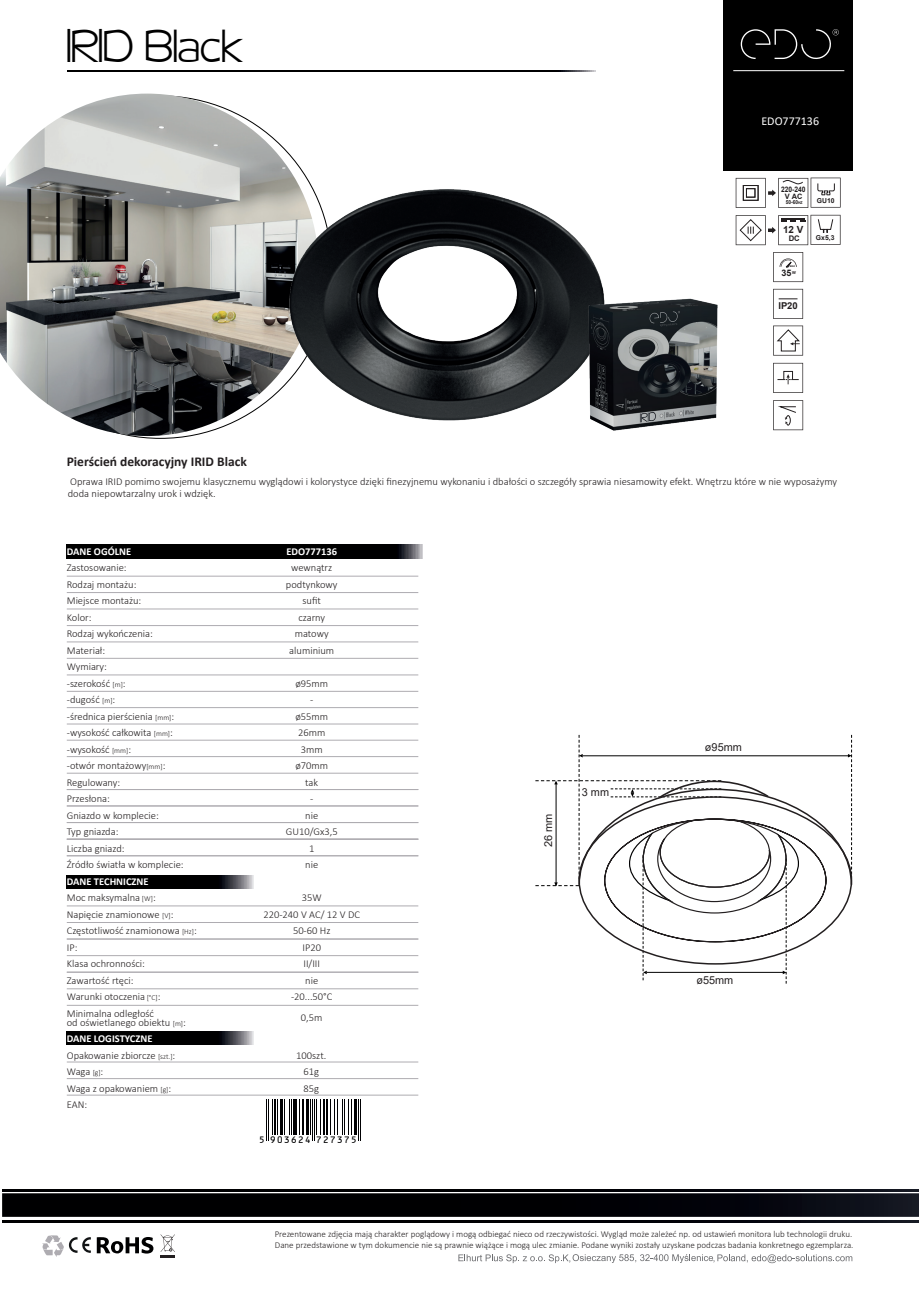
<style>
.page{position:relative;width:919px;height:1289px;background:#fff}
.page>*{position:absolute;margin:0;border:0;box-sizing:border-box;transform-origin:0 0}
.t1{font:45px "EFN Kastlers";color:#000}
.t2{font:700 13.5px "Calibri";color:#231f20}
.t3{font:12px "Calibri";color:#fff}
.t4{font:10.95px "Arial";color:#231f20}
.t5{font:300 10.5px/16.5px "Calibri";color:#231f20}
.t6{font:700 10.5px "Calibri";color:#fff}
.t7{font:10.35px "OCRB10 Pitch BT";letter-spacing:.07em;color:#000002}
.t8{font:700 9.75px "Arial";color:#231f20}
.t9{font:700 9.45px "Arial";color:#231f20}
.t10{font:300 9px "Calibri";color:#231f20}
.t11{font:700 9px "Arial";color:#231f20}
.t12{font:700 7.65px "Arial";color:#231f20;scale:.88 1}
.t13{font:700 7.65px "Arial";color:#231f20}
.t14{font:700 7.35px "Arial";color:#231f20}
.t15{font:700 6.75px "Arial";color:#231f20}
.t16{font:700 5.4px "Arial";color:#231f20;scale:.89 1}
.t17{font:700 4.05px "Arial";color:#231f20}
.t18{font:700 2.4px "Arial";color:#231f20}
.s1{font-size:3.9px}
.s2{font-size:7.5px}
.s3{font-weight:700;color:#fff}
</style>
<div class="page">
<svg style="left:2px;top:1189px;width:916px;height:2px"></svg>
<div style="left:723px;top:0;width:130px;height:170px;background:#000"></div>
<svg style="left:740px;top:29px;width:98px;height:30px"></svg>
<svg style="left:67px;top:70px;width:528px;height:1px"></svg>
<svg style="left:12px;top:1189px;width:898px;height:65px"></svg>
<svg style="left:97px;top:1236px;width:56px;height:17px"></svg>
<svg style="left:458px;top:1254px;width:394px;height:9px"></svg>
<svg style="left:42px;top:1235px;width:49px;height:21px"></svg>
<svg style="left:160px;top:1234px;width:15px;height:23px"></svg>
<hr style="left:266px;top:1099px;width:1px;height:42px;background:#000002">
<hr style="left:268px;top:1099px;width:1px;height:42px;background:#000002">
<hr style="left:272px;top:1099px;width:1px;height:36px;background:#000002">
<hr style="left:274px;top:1099px;width:2px;height:36px;background:#000002">
<hr style="left:277px;top:1099px;width:1px;height:36px;background:#000002">
<hr style="left:280px;top:1099px;width:3px;height:36px;background:#000002">
<hr style="left:284px;top:1099px;width:1px;height:36px;background:#000002">
<hr style="left:289px;top:1099px;width:1px;height:36px;background:#000002">
<hr style="left:291px;top:1099px;width:1px;height:36px;background:#000002">
<hr style="left:293px;top:1099px;width:4px;height:36px;background:#000002">
<hr style="left:299px;top:1099px;width:1px;height:36px;background:#000002">
<hr style="left:302px;top:1099px;width:2px;height:36px;background:#000002">
<hr style="left:306px;top:1099px;width:3px;height:36px;background:#000002">
<hr style="left:310px;top:1099px;width:1px;height:36px;background:#000002">
<hr style="left:312px;top:1099px;width:1px;height:42px;background:#000002">
<hr style="left:314px;top:1099px;width:1px;height:42px;background:#000002">
<hr style="left:316px;top:1099px;width:1px;height:36px;background:#000002">
<hr style="left:320px;top:1099px;width:1px;height:36px;background:#000002">
<hr style="left:323px;top:1099px;width:2px;height:36px;background:#000002">
<hr style="left:326px;top:1099px;width:2px;height:36px;background:#000002">
<hr style="left:330px;top:1099px;width:1px;height:36px;background:#000002">
<hr style="left:334px;top:1099px;width:1px;height:36px;background:#000002">
<hr style="left:337px;top:1099px;width:1px;height:36px;background:#000002">
<hr style="left:342px;top:1099px;width:1px;height:36px;background:#000002">
<hr style="left:344px;top:1099px;width:1px;height:36px;background:#000002">
<hr style="left:348px;top:1099px;width:1px;height:36px;background:#000002">
<hr style="left:351px;top:1099px;width:1px;height:36px;background:#000002">
<hr style="left:354px;top:1099px;width:3px;height:36px;background:#000002">
<hr style="left:358px;top:1099px;width:1px;height:42px;background:#000002">
<hr style="left:360px;top:1099px;width:1px;height:42px;background:#000002">
<hr style="left:733px;top:70px;width:111px;height:1px;background:#fff">
<div style="left:67px;top:545px;width:355px;height:13px;background:#000"></div>
<hr style="left:67px;top:592px;width:351px;height:1px;background:#aeacb1">
<hr style="left:67px;top:608px;width:351px;height:1px;background:#aeacb1">
<hr style="left:67px;top:576px;width:351px;height:1px;background:#aeacb1">
<hr style="left:67px;top:625px;width:351px;height:1px;background:#aeacb1">
<hr style="left:67px;top:658px;width:351px;height:1px;background:#aeacb1">
<hr style="left:67px;top:641px;width:351px;height:1px;background:#aeacb1">
<hr style="left:67px;top:691px;width:351px;height:1px;background:#aeacb1">
<hr style="left:67px;top:674px;width:351px;height:1px;background:#aeacb1">
<hr style="left:67px;top:723px;width:351px;height:1px;background:#aeacb1">
<hr style="left:67px;top:707px;width:351px;height:1px;background:#aeacb1">
<svg style="left:735px;top:178px;width:105px;height:30px"></svg>
<svg style="left:735px;top:215px;width:105px;height:30px"></svg>
<svg style="left:773px;top:289px;width:30px;height:30px"></svg>
<svg style="left:773px;top:325px;width:30px;height:30px"></svg>
<svg style="left:773px;top:252px;width:30px;height:30px"></svg>
<svg style="left:773px;top:363px;width:30px;height:30px"></svg>
<hr style="left:67px;top:740px;width:351px;height:1px;background:#aeacb1">
<hr style="left:67px;top:756px;width:351px;height:1px;background:#aeacb1">
<hr style="left:67px;top:773px;width:351px;height:1px;background:#aeacb1">
<hr style="left:67px;top:905px;width:351px;height:1px;background:#aeacb1">
<hr style="left:67px;top:922px;width:351px;height:1px;background:#aeacb1">
<svg style="left:67px;top:875px;width:186px;height:13px;background:#111112"></svg>
<hr style="left:67px;top:805px;width:351px;height:1px;background:#aeacb1">
<hr style="left:67px;top:789px;width:351px;height:1px;background:#aeacb1">
<hr style="left:67px;top:822px;width:351px;height:1px;background:#aeacb1">
<svg style="left:67px;top:1031px;width:186px;height:13px;background:#111112"></svg>
<hr style="left:67px;top:838px;width:351px;height:1px;background:#aeacb1">
<hr style="left:67px;top:855px;width:351px;height:1px;background:#aeacb1">
<hr style="left:67px;top:938px;width:351px;height:1px;background:#aeacb1">
<hr style="left:67px;top:955px;width:351px;height:1px;background:#aeacb1">
<hr style="left:67px;top:971px;width:351px;height:1px;background:#aeacb1">
<hr style="left:67px;top:988px;width:351px;height:1px;background:#aeacb1">
<hr style="left:67px;top:1005px;width:351px;height:1px;background:#aeacb1">
<hr style="left:67px;top:1061px;width:351px;height:1px;background:#aeacb1">
<hr style="left:67px;top:1078px;width:351px;height:1px;background:#aeacb1">
<hr style="left:67px;top:1094px;width:351px;height:1px;background:#aeacb1">
<img style="left:0;top:94px;width:308px;height:342px">
<img style="left:280px;top:179px;width:321px;height:249px">
<img style="left:574px;top:280px;width:144px;height:151px">
<svg style="left:535px;top:735px;width:317px;height:248px"></svg>
<svg style="left:773px;top:400px;width:30px;height:30px"></svg>
<h1 class="t1" style="left:67px;top:18px;width:178px">IRID Black</h1>
<p class="t3" style="left:761px;top:112px;width:59px">EDO777136</p>
<p class="t12" style="left:781px;top:184px;width:29px">220-240</p>
<p class="t14" style="left:784px;top:191px;width:19px">V AC</p>
<p class="t16" style="left:785px;top:199px;width:21px">50-60<span class="s1">HZ</span></p>
<p class="t8" style="left:783px;top:223px;width:22px">12 V</p>
<p class="t13" style="left:788px;top:233px;width:13px">DC</p>
<p class="t15" style="left:815px;top:233px;width:20px">Gx5,3</p>
<p class="t15" style="left:816px;top:196px;width:19px">GU10</p>
<p class="t18" style="left:789px;top:264px;width:7px">MAX</p>
<p class="t17" style="left:792px;top:270px;width:5px">W</p>
<p class="t11" style="left:781px;top:266px;width:12px">35</p>
<p class="t9" style="left:778px;top:299px;width:21px">IP20</p>
<p class="t2" style="left:67px;top:452px;width:181px">Pierścień dekoracyjny IRID Black</p>
<p class="t5" style="left:68px;top:476px;width:770px;line-height:11.1px">Oprawa IRID pomimo swojemu klasycznemu wyglądowi i kolorystyce dzięki finezyjnemu wykonaniu i dbałości o szczegóły sprawia niesamowity efekt. Wnętrzu które w nie wyposażymy doda niepowtarzalny urok i wdzięk.</p>
<p class="t6" style="left:67px;top:543px;width:66px">DANE OGÓLNE</p>
<p class="t5" style="left:67px;top:559px;width:118px">Zastosowanie:<br>Rodzaj montażu:<br>Miejsce montażu:<br>Kolor:<br>Rodzaj wykończenia:<br>Materiał:<br>Wymiary:<br>-szerokość <span class="s2">[m]</span>:<br>-dugość <span class="s2">[m]</span>:<br>-średnica pierścienia <span class="s2">[mm]</span>: -wysokość całkowita <span class="s2">[mm]</span>: -wysokość <span class="s2">[mm]</span>:<br>-otwór montażowy<span class="s2">[mm]</span>:<br>Regulowany:<br>Przesłona:<br>Gniazdo w komplecie:<br>Typ gniazda:<br>Liczba gniazd:<br>Źródło światła w komplecie:</p>
<p class="t5" style="left:67px;top:872px;width:131px"><span class="s3">DANE TECHNICZNE<br></span>Moc maksymalna <span class="s2">[W]</span>:<br>Napięcie znamionowe <span class="s2">[V]</span>:<br>Częstotliwość znamionowa <span class="s2">[Hz]</span>:<br>IP:<br>Klasa ochronności:<br>Zawartość rtęci:<br>Warunki otoczenia <span class="s2">[°C]</span>:<br>Minimalna odległość</p>
<p class="t5" style="left:67px;top:1013px;width:121px">od oświetlanego obiektu <span class="s2">[m]</span>:<br><span class="s3">DANE LOGISTYCZNE<br></span>Opakowanie zbiorcze <span class="s2">[szt.]</span>:<br>Waga <span class="s2">[g]</span>:<br>Waga z opakowaniem <span class="s2">[g]</span>:<br>EAN:</p>
<p class="t6" style="left:286px;top:543px;width:52px">EDO777136</p>
<p class="t5" style="left:286px;top:559px;width:53px;text-align:center">wewnątrz podtynkowy sufit<br>czarny matowy aluminium</p>
<p class="t5" style="left:286px;top:674px;width:53px;text-align:center">ø95mm<br>-<br>ø55mm<br>26mm<br>3mm ø70mm<br>tak<br>-<br>nie<br>GU10/Gx3,5<br>1<br>nie</p>
<p class="t5" style="left:263px;top:889px;width:98px;text-align:center">35W<br>220-240 V AC/ 12 V DC<br>50-60 Hz<br>IP20<br>II/III<br>nie<br>-20...50°C</p>
<p class="t5" style="left:301px;top:1009px;width:23px">0,5m</p>
<p class="t5" style="left:296px;top:1047px;width:32px;text-align:center">100szt.<br>61g<br>85g</p>
<p class="t7" style="left:259px;top:1135px;width:100px">5 903624 727375</p>
<p class="t4" style="left:540px;top:847px;width:35px;rotate:-90deg">26 mm</p>
<p class="t4" style="left:582px;top:784px;width:29px">3 mm</p>
<p class="t4" style="left:705px;top:739px;width:38px">ø95mm</p>
<p class="t4" style="left:696px;top:972px;width:38px">ø55mm</p>
<p class="t10" style="left:275px;top:1228px;width:579px">Prezentowane zdjęcia mają charakter poglądowy i mogą odbiegać nieco od rzeczywistości. Wygląd może zależeć np. od ustawień monitora lub technologii druku.</p>
<p class="t10" style="left:275px;top:1239px;width:580px">Dane przedstawione w tym dokumencie nie są prawnie wiążące i mogą ulec zmianie. Podane wyniki zostały uzyskane podczas badania konkretnego egzemplarza.</p>
</div>
